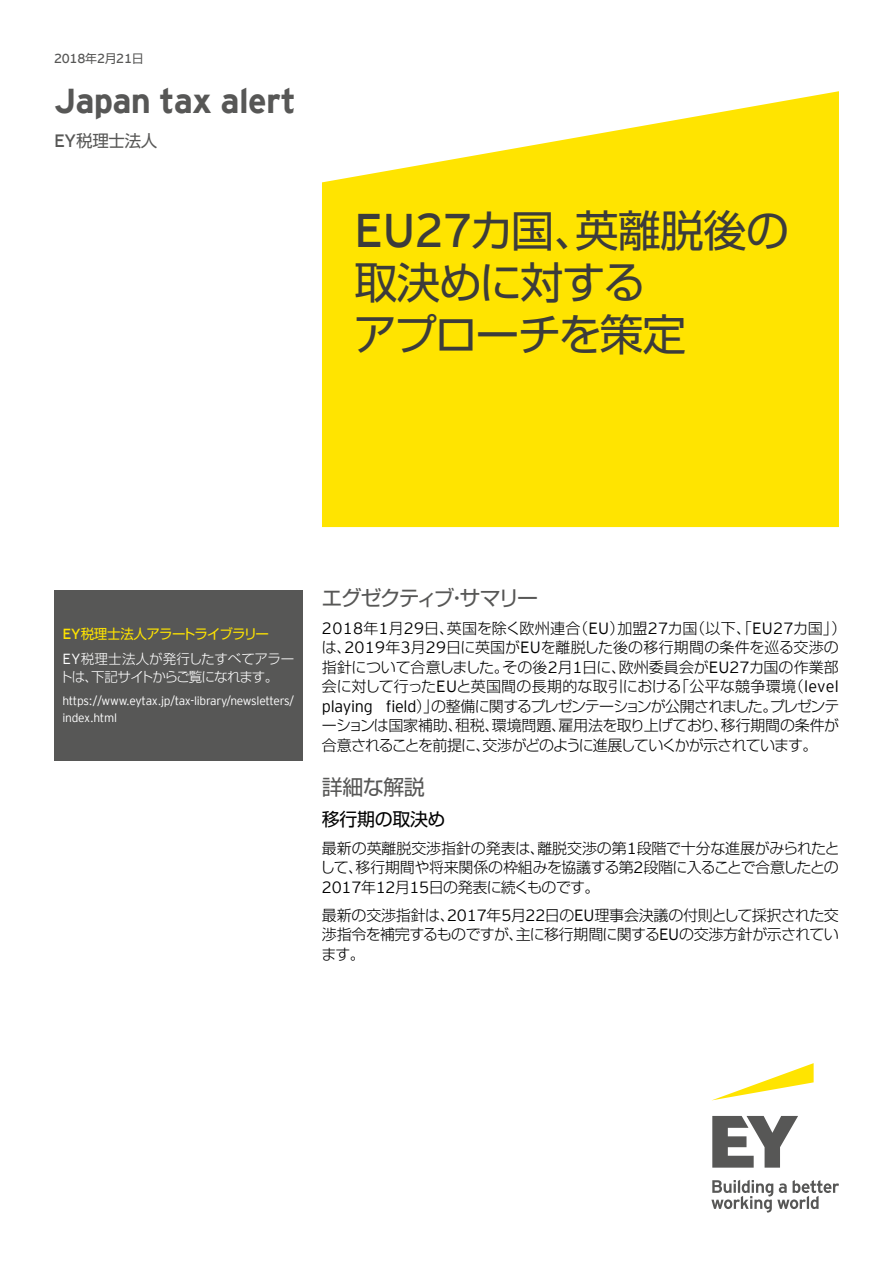
<style>
.page{position:relative;width:893px;height:1263px;background:#fff}
.page>*{position:absolute;margin:0;border:0;box-sizing:border-box;transform-origin:0 0}
.t1{font:43.5px/52.2px "Shin Go Pro";letter-spacing:-.045em;color:#3c3c3b}
.t2{font:700 34.5px "EY Interstate";letter-spacing:-.02em;color:#575756}
.t3{font:21px "Shin Go Pro";letter-spacing:-.08em;color:#575756}
.t4{font:18px "Shin Go Pro";letter-spacing:-.02em;color:#000}
.t5{font:16.5px "Shin Go Pro";letter-spacing:-.02em;color:#575756}
.t6{font:300 15px/19.5px "Shin Go Pro";letter-spacing:-.035em;color:#000;text-align:justify}
.t7{font:300 13.5px/24.8px "Shin Go Pro";color:#fff}
.t8{font:300 13.5px "Shin Go Pro";letter-spacing:-.075em;color:#fff}
.t9{font:13.05px "EY Interstate";letter-spacing:-.02em;color:#575756}
.t10{font:300 12px/16.5px "EY Interstate";letter-spacing:-.02em;color:#fff}
.s1{font-family:"Shin Go Pro";font-size:12px}
.s2{font-family:"EY Interstate";font-size:17.85px}
.s3{font-family:"EY Interstate";font-size:47.1px}
.s4{font-family:"EY Interstate";font-weight:400;font-size:14.7px;color:#ffe400}
.s5{font-weight:400;color:#ffe400}
.s6{font-family:"EY Interstate";font-size:14.7px}
.s7{font-family:"EY Interstate";font-size:16.2px}
</style>
<div class="page">
<svg style="left:713px;top:1063px;width:101px;height:37px"></svg>
<svg style="left:711px;top:1116px;width:128px;height:96px"></svg>
<svg style="left:322px;top:91px;width:517px;height:436px;fill:#ffe400"></svg>
<div style="left:54px;top:590px;width:249px;height:170px;background:#575756"></div>
<p class="t9" style="left:54px;top:49px;width:91px">2018<span class="s1">年</span>2<span class="s1">月</span>21<span class="s1">日</span></p>
<h2 class="t2" style="left:54px;top:76px;width:243px">Japan tax alert</h2>
<p class="t5" style="left:54px;top:127px;width:105px"><span class="s2">EY</span>税理士法人</p>
<h1 class="t1" style="left:353px;top:199px;width:437px"><span class="s3">EU27</span>カ国、英離脱後の取決めに対する<br>アプローチを策定</h1>
<p class="t7" style="left:62px;top:620px;width:233px"><span class="s4">EY</span><span class="s5">税理士法人アラートライブラリー<br></span><span class="s6">EY</span>税理士法人が発行したすべてアラー</p>
<p class="t8" style="left:59px;top:665px;width:220px">トは、下記サイトからご覧になれます。</p>
<p class="t10" style="left:62px;top:692px;width:233px">https://www.eytax.jp/tax-library/newsletters/ index.html</p>
<h3 class="t3" style="left:322px;top:580px;width:218px">エグゼクティブ・サマリー</h3>
<p class="t6" style="left:322px;top:616px;width:526px;text-align:left"><span class="s7">2018</span>年<span class="s7">1</span>月<span class="s7">29</span>日、英国を除く欧州連合（<span class="s7">EU</span>）加盟<span class="s7">27</span>カ国（以下、「<span class="s7">EU27</span>カ国」）は、<span class="s7">2019</span>年<span class="s7">3</span>月<span class="s7">29</span>日に英国が<span class="s7">EU</span>を離脱した後の移行期間の条件を巡る交渉の指針について合意しました。その後<span class="s7">2</span>月<span class="s7">1</span>日に、欧州委員会が<span class="s7">EU27</span>カ国の作業部会に対して行った<span class="s7">EU</span>と英国間の長期的な取引における「公平な競争環境（<span class="s7">level playing field</span>）」の整備に関するプレゼンテーションが公開されました。プレゼンテーションは国家補助、租税、環境問題、雇用法を取り上げており、移行期間の条件が合意されることを前提に、交渉がどのように進展していくかが示されています。</p>
<h3 class="t3" style="left:322px;top:769px;width:104px">詳細な解説</h3>
<p class="t4" style="left:322px;top:804px;width:125px">移行期の取決め</p>
<p class="t6" style="left:320px;top:836px;width:521px">最新の英離脱交渉指針の発表は、離脱交渉の第<span class="s7">1</span>段階で十分な進展がみられたとして、移行期間や将来関係の枠組みを協議する第<span class="s7">2</span>段階に入ることで合意したとの<span class="s7">2017</span>年<span class="s7">12</span>月<span class="s7">15</span>日の発表に続くものです。</p>
<p class="t6" style="left:321px;top:903px;width:519px">最新の交渉指針は、<span class="s7">2017</span>年<span class="s7">5</span>月<span class="s7">22</span>日の<span class="s7">EU</span>理事会決議の付則として採択された交渉指令を補完するものですが、主に移行期間に関する<span class="s7">EU</span>の交渉方針が示されています。</p>
</div>
